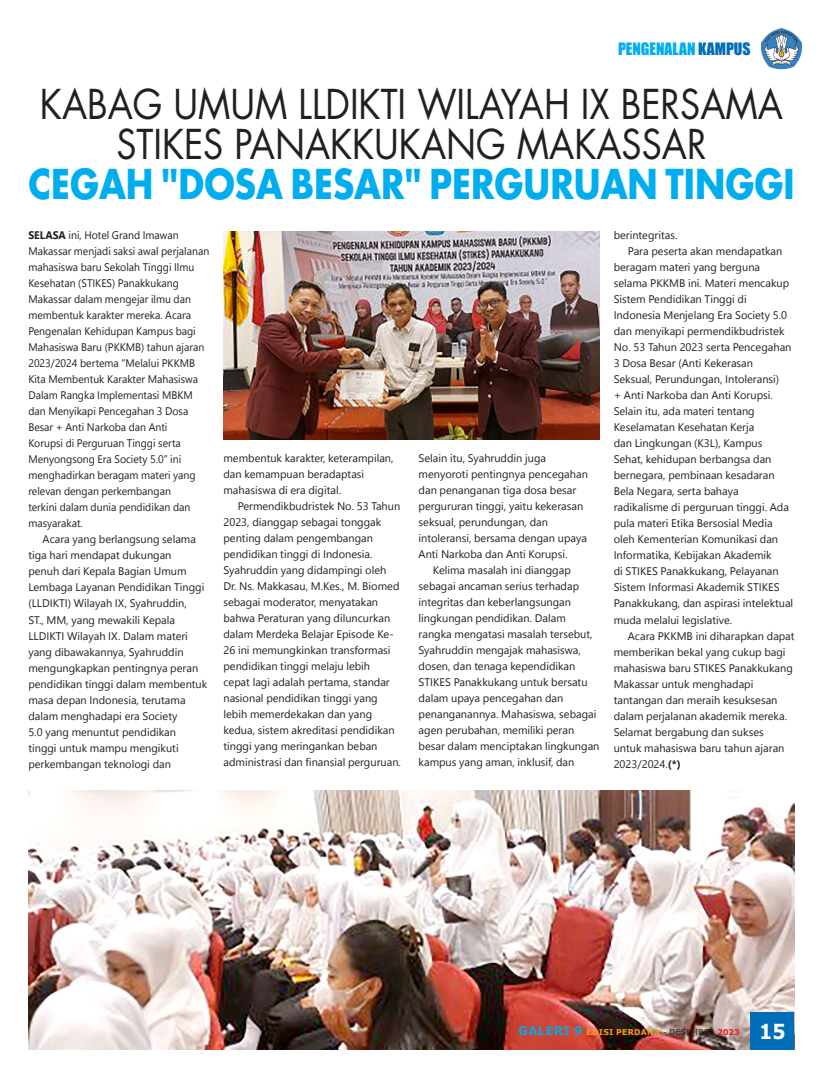
<style>
.page{position:relative;width:823px;height:1078px;background:#fff}
.page>*{position:absolute;margin:0;border:0;box-sizing:border-box;transform-origin:0 0}
.JUDUL_HL_6{font:40px/40px "Futura";color:#231f20;text-align:center;scale:.9 1}
.JUDUL_HL_6-2{font:700 40px "Futura";color:#00aeef;scale:.86 1}
.naskah{font:700 20.7px "Verdana";color:#fff;scale:.9 1}
.Body_text{font:15.7px "Impact";color:#00aeef}
.Body_text-2{font:11px/16px "Leelawadee UI";color:#231f20}
.Body_text-3{font:11px/16px "Leelawadee UI";color:#231f20;scale:.95 1}
.t1{font:700 8px "Verdana";letter-spacing:.035em;color:#f89c1c}
.s1{color:#006eb9}
.s2{font-weight:700}
.s3{font-size:12px;color:#05aae0}
.s4{font-weight:400;color:#231f20}
.s5{color:#ee1d23}
</style>
<div class="page">
<img style="left:28px;top:790px;width:766px;height:259px">
<div style="left:750px;top:1011px;width:43px;height:38px;background:#006eb9"></div>
<img style="left:761px;top:28px;width:41px;height:42px">
<img style="left:223px;top:231px;width:376px;height:208px">
<p class="Body_text" style="left:617px;top:37px;width:134px">PENGENALAN <span class="s1">KAMPUS</span></p>
<p class="JUDUL_HL_6" style="left:40px;top:84px;width:826px">KABAG UMUM LLDIKTI WILAYAH IX BERSAMA<br>STIKES PANAKKUKANG MAKASSAR</p>
<p class="JUDUL_HL_6-2" style="left:28px;top:157px;width:891px">CEGAH "DOSA BESAR" PERGURUAN TINGGI</p>
<p class="Body_text-3" style="left:28px;top:227px;width:192px"><span class="s2">SELASA</span> ini, Hotel Grand Imawan<br>Makassar menjadi saksi awal perjalanan mahasiswa baru Sekolah Tinggi Ilmu<br>Kesehatan (STIKES) Panakkukang<br>Makassar dalam mengejar ilmu dan membentuk karakter mereka. Acara<br>Pengenalan Kehidupan Kampus bagi<br>Mahasiswa Baru (PKKMB) tahun ajaran<br>2023/2024 bertema “Melalui PKKMB<br>Kita Membentuk Karakter Mahasiswa<br>Dalam Rangka Implementasi MBKM dan Menyikapi Pencegahan 3 Dosa<br>Besar + Anti Narkoba dan Anti<br>Korupsi di Perguruan Tinggi serta<br>Menyongsong Era Society 5.0” ini menghadirkan beragam materi yang relevan dengan perkembangan<br>terkini dalam dunia pendidikan dan masyarakat.</p>
<p class="Body_text-2" style="left:28px;top:531px;width:180px;text-indent:14px">Acara yang berlangsung selama tiga hari mendapat dukungan<br>penuh dari Kepala Bagian Umum<br>Lembaga Layanan Pendidikan Tinggi (LLDIKTI) Wilayah IX, Syahruddin,<br>ST., MM, yang mewakili Kepala<br>LLDIKTI Wilayah IX. Dalam materi yang dibawakannya, Syahruddin mengungkapkan pentingnya peran pendidikan tinggi dalam membentuk masa depan Indonesia, terutama dalam menghadapi era Society<br>5.0 yang menuntut pendidikan<br>tinggi untuk mampu mengikuti perkembangan teknologi dan</p>
<p class="Body_text-2" style="left:223px;top:449px;width:171px">membentuk karakter, keterampilan, dan kemampuan beradaptasi mahasiswa di era digital.</p>
<p class="Body_text-2" style="left:223px;top:497px;width:179px;text-indent:14px">Permendikbudristek No. 53 Tahun 2023, dianggap sebagai tonggak penting dalam pengembangan pendidikan tinggi di Indonesia.<br>Syahruddin yang didampingi oleh Dr. Ns. Makkasau, M.Kes., M. Biomed sebagai moderator, menyatakan bahwa Peraturan yang diluncurkan dalam Merdeka Belajar Episode Ke-26 ini memungkinkan transformasi pendidikan tinggi melaju lebih<br>cepat lagi adalah pertama, standar nasional pendidikan tinggi yang lebih memerdekakan dan yang kedua, sistem akreditasi pendidikan tinggi yang meringankan beban administrasi dan finansial perguruan.</p>
<p class="Body_text-2" style="left:418px;top:449px;width:171px">Selain itu, Syahruddin juga menyoroti pentingnya pencegahan dan penanganan tiga dosa besar pergururan tinggi, yaitu kekerasan seksual, perundungan, dan intoleransi, bersama dengan upaya<br>Anti Narkoba dan Anti Korupsi.</p>
<p class="Body_text-2" style="left:418px;top:561px;width:182px;text-indent:14px">Kelima masalah ini dianggap sebagai ancaman serius terhadap integritas dan keberlangsungan lingkungan pendidikan. Dalam rangka mengatasi masalah tersebut,<br>Syahruddin mengajak mahasiswa, dosen, dan tenaga kependidikan<br>STIKES Panakkukang untuk bersatu dalam upaya pencegahan dan penanganannya. Mahasiswa, sebagai agen perubahan, memiliki peran besar dalam menciptakan lingkungan kampus yang aman, inklusif, dan</p>
<p class="Body_text-2" style="left:613px;top:227px;width:65px">berintegritas.</p>
<p class="Body_text-2" style="left:613px;top:243px;width:181px;text-indent:14px">Para peserta akan mendapatkan beragam materi yang berguna selama PKKMB ini. Materi mencakup<br>Sistem Pendidikan Tinggi di<br>Indonesia Menjelang Era Society 5.0 dan menyikapi permendikbudristek<br>No. 53 Tahun 2023 serta Pencegahan<br>3 Dosa Besar (Anti Kekerasan<br>Seksual, Perundungan, Intoleransi)<br>+ Anti Narkoba dan Anti Korupsi.<br>Selain itu, ada materi tentang<br>Keselamatan Kesehatan Kerja<br>dan Lingkungan (K3L), Kampus<br>Sehat, kehidupan berbangsa dan bernegara, pembinaan kesadaran<br>Bela Negara, serta bahaya radikalisme di perguruan tinggi. Ada pula materi Etika Bersosial Media oleh Kementerian Komunikasi dan<br>Informatika, Kebijakan Akademik<br>di STIKES Panakkukang, Pelayanan<br>Sistem Informasi Akademik STIKES<br>Panakkukang, dan aspirasi intelektual muda melalui legislative.</p>
<p class="Body_text-2" style="left:613px;top:627px;width:182px;text-indent:14px">Acara PKKMB ini diharapkan dapat memberikan bekal yang cukup bagi mahasiswa baru STIKES Panakkukang<br>Makassar untuk menghadapi tantangan dan meraih kesuksesan dalam perjalanan akademik mereka.<br>Selamat bergabung dan sukses<br>untuk mahasiswa baru tahun ajaran<br>2023/2024.<span class="s2">(*)</span></p>
<p class="t1" style="left:518px;top:1026px;width:222px"><span class="s3">GALERI 9</span> EDISI PERDANA <span class="s4">- DESEMBER</span> <span class="s5">2023</span></p>
<p class="naskah" style="left:758px;top:1016px;width:31px">15</p>
</div>
